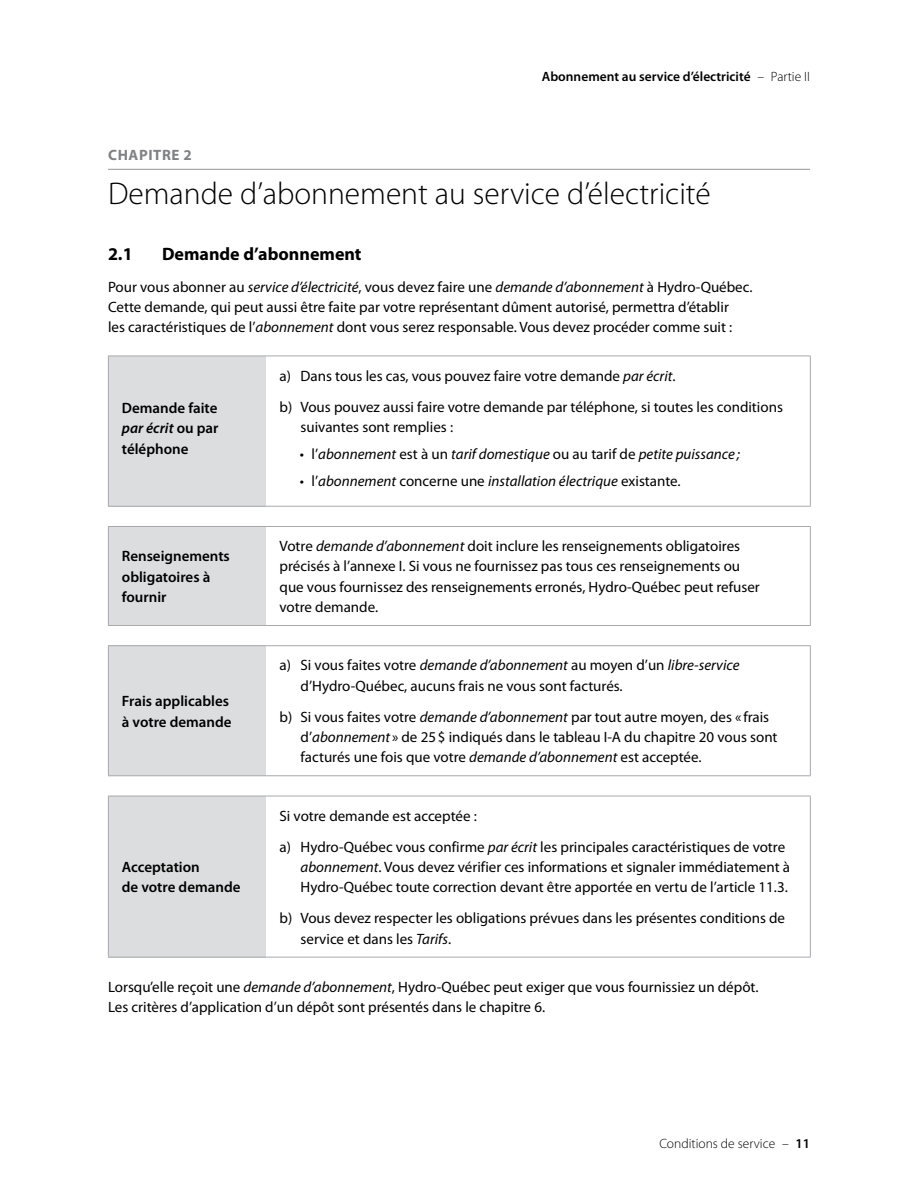
<style>
.page{position:relative;width:918px;height:1188px;background:#fff}
.page>*{position:absolute;margin:0;border:0;box-sizing:border-box;transform-origin:0 0}
.H1-Titre{font:300 31.5px "Myriad Pro";color:#000}
.H2-niveau1{font:700 18px "Myriad Pro";color:#000}
.p-Txt_courant{font:15px/20.2px "Myriad Pro";color:#000}
.p-Txt_courant-2{font:600 15px/20.2px "Myriad Pro";color:#000}
.p-Txt_courant-3{font:italic 15px "Myriad Pro";color:#000}
.H1-chapitre{font:700 15px "Myriad Pro";letter-spacing:.04em;color:#808285}
.t1{font:600 13.5px "Myriad Pro";color:#000}
.t2{font:300 13.5px "Myriad Pro";color:#000}
.s1{font-weight:300}
.s2{font-style:italic}
.s3{font-style:normal}
.s4{font-weight:600}
</style>
<div class="page">
<hr style="left:108px;top:169px;width:702px;height:1px;background:#939598">
<div style="left:108px;top:356px;width:158px;height:150px;background:#dcddde"></div>
<hr style="left:108px;top:356px;width:158px;height:1px;background:#a7a9ac">
<hr style="left:266px;top:356px;width:545px;height:1px;background:#a7a9ac">
<hr style="left:108px;top:506px;width:158px;height:1px;background:#a7a9ac">
<hr style="left:266px;top:506px;width:545px;height:1px;background:#a7a9ac">
<hr style="left:810px;top:356px;width:1px;height:150px;background:#a7a9ac">
<hr style="left:108px;top:356px;width:1px;height:150px;background:#a7a9ac">
<div style="left:108px;top:526px;width:158px;height:99px;background:#dcddde"></div>
<hr style="left:108px;top:526px;width:158px;height:1px;background:#a7a9ac">
<hr style="left:266px;top:526px;width:545px;height:1px;background:#a7a9ac">
<hr style="left:108px;top:625px;width:158px;height:1px;background:#a7a9ac">
<hr style="left:266px;top:625px;width:545px;height:1px;background:#a7a9ac">
<hr style="left:810px;top:527px;width:1px;height:98px;background:#a7a9ac">
<hr style="left:108px;top:527px;width:1px;height:98px;background:#a7a9ac">
<div style="left:108px;top:646px;width:158px;height:130px;background:#dcddde"></div>
<hr style="left:266px;top:645px;width:545px;height:1px;background:#a7a9ac">
<hr style="left:266px;top:775px;width:545px;height:1px;background:#a7a9ac">
<hr style="left:810px;top:646px;width:1px;height:129px;background:#a7a9ac">
<hr style="left:108px;top:646px;width:1px;height:129px;background:#a7a9ac">
<hr style="left:108px;top:645px;width:158px;height:1px;background:#a7a9ac">
<hr style="left:108px;top:775px;width:158px;height:1px;background:#a7a9ac">
<div style="left:108px;top:796px;width:158px;height:161px;background:#dcddde"></div>
<hr style="left:266px;top:796px;width:545px;height:1px;background:#a7a9ac">
<hr style="left:266px;top:957px;width:545px;height:1px;background:#a7a9ac">
<hr style="left:810px;top:796px;width:1px;height:161px;background:#a7a9ac">
<hr style="left:108px;top:796px;width:1px;height:161px;background:#a7a9ac">
<hr style="left:108px;top:796px;width:158px;height:1px;background:#a7a9ac">
<hr style="left:108px;top:957px;width:158px;height:1px;background:#a7a9ac">
<p class="t1" style="left:542px;top:69px;width:270px">Abonnement au service d’électricité <span class="s1">– Partie II</span></p>
<p class="H1-chapitre" style="left:108px;top:146px;width:85px">CHAPITRE 2</p>
<p class="H1-Titre" style="left:108px;top:176px;width:604px">Demande d’abonnement au service d’électricité</p>
<p class="H2-niveau1" style="left:108px;top:244px;width:26px">2.1</p>
<p class="H2-niveau1" style="left:162px;top:244px;width:201px">Demande d’abonnement</p>
<p class="p-Txt_courant" style="left:108px;top:277px;width:646px">Pour vous abonner au <span class="s2">service d’électricité</span>, vous devez faire une <span class="s2">demande d’abonnement</span> à Hydro-Québec.<br>Cette demande, qui peut aussi être faite par votre représentant dûment autorisé, permettra d’établir<br>les caractéristiques de l’<span class="s2">abonnement</span> dont vous serez responsable. Vous devez procéder comme suit :</p>
<p class="p-Txt_courant-2" style="left:122px;top:398px;width:98px;text-align:justify">Demande faite <span class="s2">par écrit</span> ou par téléphone</p>
<p class="p-Txt_courant" style="left:280px;top:366px;width:398px">a) Dans tous les cas, vous pouvez faire votre demande <span class="s2">par écrit</span>.</p>
<p class="p-Txt_courant" style="left:301px;top:397px;width:484px;text-indent:-21px">b) Vous pouvez aussi faire votre demande par téléphone, si toutes les conditions suivantes sont remplies :</p>
<p class="p-Txt_courant-3" style="left:300px;top:446px;width:442px"><span class="s3">• l’</span>abonnement <span class="s3">est à un</span> tarif domestique <span class="s3">ou au tarif de</span> petite puissance ;</p>
<p class="p-Txt_courant-3" style="left:300px;top:473px;width:382px"><span class="s3">• l’</span>abonnement <span class="s3">concerne une</span> installation électrique <span class="s3">existante.</span></p>
<p class="p-Txt_courant-2" style="left:122px;top:546px;width:110px">Renseignements obligatoires à fournir</p>
<p class="p-Txt_courant" style="left:280px;top:536px;width:482px">Votre <span class="s2">demande d’abonnement</span> doit inclure les renseignements obligatoires précisés à l’annexe I. Si vous ne fournissez pas tous ces renseignements ou que vous fournissez des renseignements erronés, Hydro-Québec peut refuser votre demande.</p>
<p class="p-Txt_courant-2" style="left:122px;top:691px;width:111px">Frais applicables à votre demande</p>
<p class="p-Txt_courant" style="left:301px;top:656px;width:440px;text-indent:-21px">a) Si vous faites votre <span class="s2">demande d’abonnement</span> au moyen d’un <span class="s2">libre-service </span>d’Hydro-Québec, aucuns frais ne vous sont facturés.</p>
<p class="p-Txt_courant" style="left:301px;top:707px;width:479px;text-indent:-21px">b) Si vous faites votre <span class="s2">demande d’abonnement</span> par tout autre moyen, des « frais d’<span class="s2">abonnement</span> » de 25$ indiqués dans le tableau I-A du chapitre 20 vous sont facturés une fois que votre <span class="s2">demande d’abonnement</span> est acceptée.</p>
<p class="p-Txt_courant" style="left:280px;top:806px;width:199px">Si votre demande est acceptée :</p>
<p class="p-Txt_courant" style="left:301px;top:837px;width:491px;text-indent:-21px">a) Hydro-Québec vous confirme <span class="s2">par écrit</span> les principales caractéristiques de votre <span class="s2">abonnement</span>. Vous devez vérifier ces informations et signaler immédiatement à<br>Hydro-Québec toute correction devant être apportée en vertu de l’article 11.3.</p>
<p class="p-Txt_courant" style="left:301px;top:909px;width:486px;text-indent:-21px">b) Vous devez respecter les obligations prévues dans les présentes conditions de service et dans les <span class="s2">Tarifs</span>.</p>
<p class="p-Txt_courant" style="left:108px;top:977px;width:652px">Lorsqu’elle reçoit une <span class="s2">demande d’abonnement</span>, Hydro-Québec peut exiger que vous fournissiez un dépôt.<br>Les critères d’application d’un dépôt sont présentés dans le chapitre 6.</p>
<p class="p-Txt_courant-2" style="left:122px;top:857px;width:120px">Acceptation<br>de votre demande</p>
<p class="t2" style="left:659px;top:1136px;width:152px">Conditions de service – <span class="s4">11</span></p>
</div>
